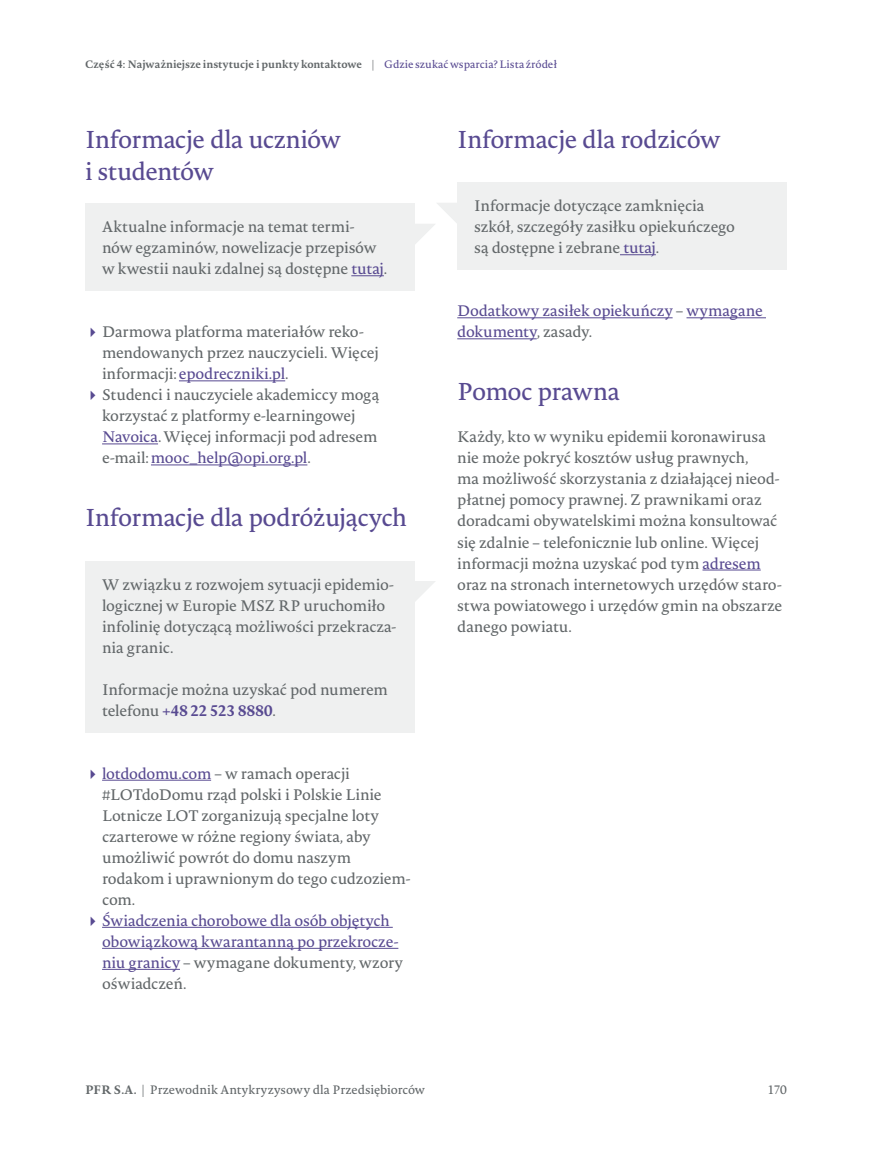
<style>
.page{position:relative;width:872px;height:1149px;background:#fff}
.page>*{position:absolute;margin:0;border:0;box-sizing:border-box;transform-origin:0 0}
.Intro{font:24px/31.5px "Novel Pro";letter-spacing:-.025em;color:#584a91}
.tekst_10_14{font:15px/21px "Novel Pro";letter-spacing:-.015em;color:#626769}
.dymek{font:15px/21px "Novel Pro";letter-spacing:-.015em;color:#626769}
.tekst_10_14-2{font:15px/21px "Novel Pro";letter-spacing:-.015em;color:#584a91}
.t1{font:12px "Novel Pro";letter-spacing:-.005em;color:#626769}
.t2{font:700 10.5px "Novel Pro";letter-spacing:-.005em;color:#626769}
.s1{font-weight:400}
.s2{font-weight:400;color:#584a91}
.s3{color:#584a91}
.s4{font-weight:700;color:#584a91}
.s5{color:#626769}
.s6{font-weight:700}
</style>
<div class="page">
<div style="left:85px;top:203px;width:330px;height:88px;background:#eff0f0"></div>
<hr style="left:351px;top:275px;width:33px;height:1px;background:#584a91">
<hr style="left:179px;top:380px;width:106px;height:1px;background:#584a91">
<hr style="left:102px;top:443px;width:56px;height:1px;background:#584a91">
<hr style="left:151px;top:464px;width:156px;height:1px;background:#584a91">
<div style="left:85px;top:560px;width:330px;height:172px;background:#eff0f0"></div>
<hr style="left:102px;top:779px;width:109px;height:1px;background:#584a91">
<hr style="left:102px;top:926px;width:291px;height:1px;background:#584a91">
<hr style="left:102px;top:947px;width:296px;height:1px;background:#584a91">
<hr style="left:102px;top:968px;width:78px;height:1px;background:#584a91">
<div style="left:457px;top:182px;width:330px;height:88px;background:#eff0f0"></div>
<hr style="left:620px;top:254px;width:36px;height:1px;background:#584a91">
<hr style="left:457px;top:317px;width:215px;height:1px;background:#584a91">
<hr style="left:686px;top:317px;width:80px;height:1px;background:#584a91">
<hr style="left:457px;top:338px;width:80px;height:1px;background:#584a91">
<hr style="left:702px;top:569px;width:58px;height:1px;background:#584a91">
<svg style="left:415px;top:581px;width:20px;height:20px"></svg>
<svg style="left:415px;top:203px;width:42px;height:41px"></svg>
<p class="t2" style="left:85px;top:56px;width:473px">Część 4: Najważniejsze instytucje i punkty kontaktowe <span class="s1">|</span> <span class="s2">Gdzie szukać wsparcia? Lista źródeł</span></p>
<p class="Intro" style="left:85px;top:123px;width:257px">Informacje dla uczniów i studentów</p>
<p class="dymek" style="left:102px;top:216px;width:287px">Aktualne informacje na temat termi&shy;nów egzaminów, nowelizacje przepisów w kwestii nauki zdalnej są dostępne <span class="s3">tutaj</span>.</p>
<p class="tekst_10_14" style="left:102px;top:321px;width:278px">Darmowa platforma materiałów reko&shy;mendowanych przez nauczycieli. Więcej informacji: <span class="s3">epodreczniki.pl</span>.</p>
<p class="tekst_10_14" style="left:102px;top:384px;width:279px">Studenci i nauczyciele akademiccy mogą korzystać z platformy e-learningowej <span class="s3">Navoica</span>.Więcej informacji pod adresem e-mail:<span class="s3">mooc_help@opi.org.pl</span>.</p>
<p class="Intro" style="left:85px;top:501px;width:324px">Informacje dla podróżujących</p>
<p class="dymek" style="left:102px;top:573px;width:296px">W związku z rozwojem sytuacji epidemio&shy;logicznej w Europie MSZ RP uruchomiło infolinię dotyczącą możliwości przekracza&shy;nia granic.</p>
<p class="dymek" style="left:102px;top:678px;width:287px">Informacje można uzyskać pod numerem telefonu <span class="s4">+48 22 523 8880</span>.</p>
<p class="tekst_10_14" style="left:102px;top:762px;width:310px"><span class="s3">lotdodomu.com</span> – w ramach operacji #LOTdoDomu rząd polski i Polskie Linie Lotnicze LOT zorganizują specjalne loty czarterowe w różne regiony świata, aby umożliwić powrót do domu naszym rodakom i uprawnionym do tego cudzoziem&shy;com.</p>
<p class="tekst_10_14-2" style="left:102px;top:909px;width:302px">Świadczenia chorobowe dla osób objętych obowiązkową kwarantanną po przekrocze&shy;niu granicy <span class="s5">– wymagane dokumenty, wzory oświadczeń.</span></p>
<p class="Intro" style="left:457px;top:123px;width:265px">Informacje dla rodziców</p>
<p class="dymek" style="left:474px;top:195px;width:262px">Informacje dotyczące zamknięcia szkół, szczegóły zasiłku opiekuńczego są dostępne i zebrane <span class="s3">tutaj</span>.</p>
<p class="tekst_10_14-2" style="left:457px;top:300px;width:307px">Dodatkowy zasiłek opiekuńczy <span class="s5">–</span> wymagane dokumenty<span class="s5">, zasady.</span></p>
<p class="Intro" style="left:457px;top:375px;width:164px">Pomoc prawna</p>
<p class="tekst_10_14" style="left:457px;top:426px;width:326px">Każdy, kto w wyniku epidemii koronawirusa nie może pokryć kosztów usług prawnych,<br>ma możliwość skorzystania z działającej nieod&shy;płatnej pomocy prawnej. Z prawnikami oraz doradcami obywatelskimi można konsultować się zdalnie – telefonicznie lub online. Więcej informacji można uzyskać pod tym <span class="s3">adresem </span>oraz na stronach internetowych urzędów staro&shy;stwa powiatowego i urzędów gmin na obszarze danego powiatu.</p>
<p class="t1" style="left:85px;top:1080px;width:342px"><span class="s6">PFR S.A.</span> | Przewodnik Antykryzysowy dla Przedsiębiorców</p>
<p class="t1" style="left:767px;top:1080px;width:21px">170</p>
</div>
